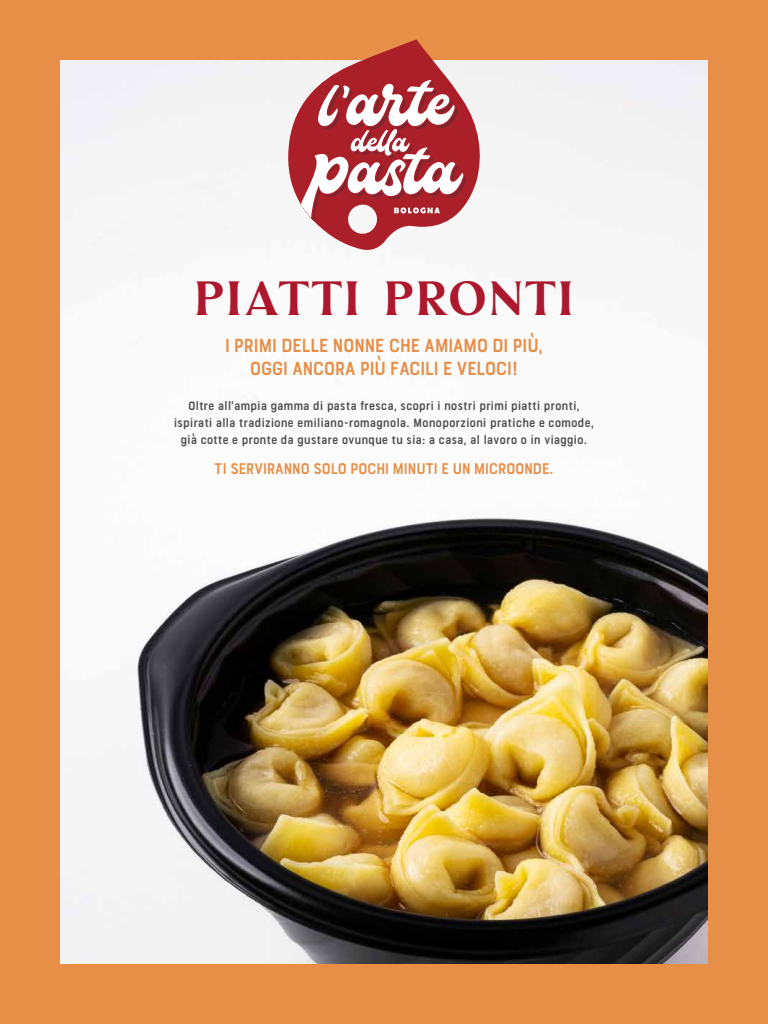
<style>
.page{position:relative;width:768px;height:1024px;background:#fff}
.page>*{position:absolute;margin:0;border:0;box-sizing:border-box;transform-origin:0 0}
.t1{font:48px "Palmer";letter-spacing:.04em;color:#ac182d}
.t2{font:600 condensed 17.6px/23.2px "Bourton Text";color:#e78e47;text-align:center}
.t3{font:600 condensed 14.4px "Bourton Text";color:#e78e47}
.t4{font:600 condensed 11.2px/16.8px "Bourton Text";letter-spacing:.04em;color:#4a4b4e;text-align:center}
</style>
<div class="page">
<img style="left:0;top:0;width:768px;height:1024px">
<svg style="left:283px;top:39px;width:201px;height:211px"></svg>
<svg style="left:300px;top:78px;width:166px;height:143px"></svg>
<h1 class="t1" style="left:195px;top:266px;width:380px">PIATTI PRONTI</h1>
<h2 class="t2" style="left:225px;top:334px;width:319px">I PRIMI DELLE NONNE CHE AMIAMO DI PIÙ,<br>OGGI ANCORA PIÙ FACILI E VELOCI!</h2>
<p class="t4" style="left:174px;top:398px;width:421px">Oltre all’ampia gamma di pasta fresca, scopri i nostri primi piatti pronti, ispirati alla tradizione emiliano-romagnola. Monoporzioni pratiche e comode, già cotte e pronte da gustare ovunque tu sia: a casa, al lavoro o in viaggio.</p>
<p class="t3" style="left:214px;top:461px;width:341px">TI SERVIRANNO SOLO POCHI MINUTI E UN MICROONDE.</p>
</div>
